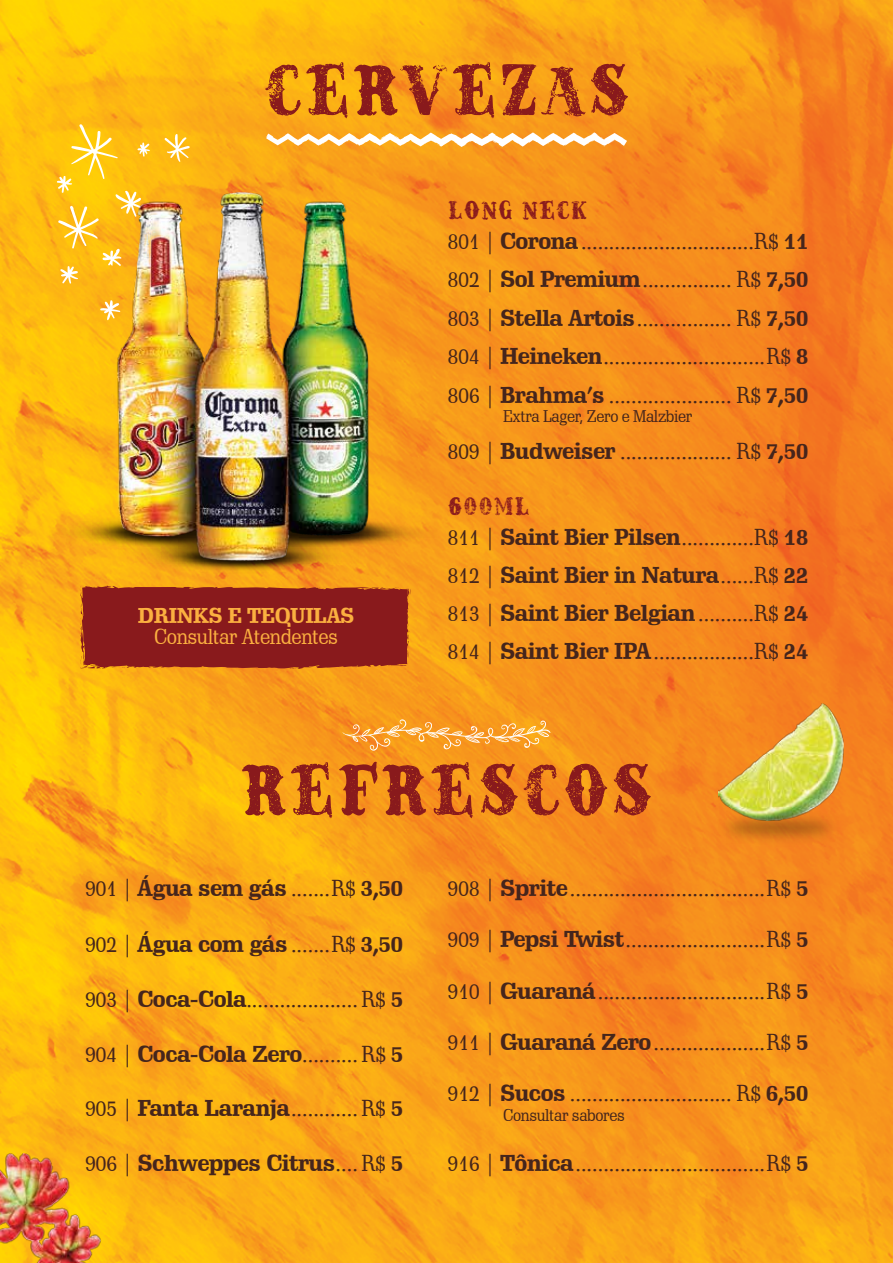
<style>
.page{position:relative;width:893px;height:1263px;background:#fff}
.page>*{position:absolute;margin:0;border:0;box-sizing:border-box;transform-origin:0 0}
.t1{font:67.5px "Western Grit";letter-spacing:-.015em;color:#891a1c}
.t2{font:24px "Western Grit";color:#891a1c}
.t3{font:22.5px/37.8px "Schadow BT";letter-spacing:-.025em;color:#45251c;text-align:justify}
.t4{font:700 22.5px "Schadow BT";letter-spacing:-.025em;color:#45251c}
.t5{font:21px "Schadow BT";letter-spacing:-.025em;color:#fbb040}
.t6{font:700 21px "Schadow BT";letter-spacing:-.025em;color:#fbb040}
.t7{font:16.5px "Schadow BT";letter-spacing:-.025em;color:#45251c}
.s1{font-weight:700}
.s2{font-weight:400}
</style>
<div class="page">
<img style="left:0;top:0;width:893px;height:1263px">
<svg style="left:164px;top:133px;width:26px;height:29px"></svg>
<svg style="left:57px;top:124px;width:93px;height:68px;background:#fec723"></svg>
<img style="left:40px;top:192px;width:399px;height:381px">
<img style="left:719px;top:704px;width:124px;height:63px">
<img style="left:675px;top:767px;width:209px;height:120px">
<img style="left:0;top:1154px;width:104px;height:109px">
<svg style="left:80px;top:586px;width:331px;height:83px;background:#90221b"></svg>
<svg style="left:266px;top:132px;width:361px;height:15px"></svg>
<svg style="left:342px;top:719px;width:209px;height:32px;background:#f8a53b"></svg>
<h1 class="t1" style="left:262px;top:60px;width:371px">CERVEZAS</h1>
<p class="t2" style="left:448px;top:199px;width:142px">LONG NECK</p>
<p class="t3" style="left:448px;top:222px;width:362px">801 | <span class="s1">Corona</span>...............................R$ <span class="s1">11</span></p>
<p class="t3" style="left:448px;top:260px;width:362px;line-height:38.4px">802 | <span class="s1">Sol Premium</span>................ R$ <span class="s1">7,50<br></span>803 | <span class="s1">Stella Artois</span>................. R$ <span class="s1">7,50</span></p>
<p class="t3" style="left:448px;top:337px;width:362px">804 | <span class="s1">Heineken</span>.............................R$ <span class="s1">8</span></p>
<p class="t3" style="left:448px;top:375px;width:362px">806 | <span class="s1">Brahma’s</span> ...................... R$ <span class="s1">7,50</span></p>
<p class="t7" style="left:503px;top:406px;width:191px">Extra Lager, Zero e Malzbier</p>
<p class="t3" style="left:448px;top:432px;width:362px">809 | <span class="s1">Budweiser</span> .................... R$ <span class="s1">7,50</span></p>
<p class="t6" style="left:138px;top:603px;width:218px">DRINKS E TEQUILAS</p>
<p class="t5" style="left:154px;top:624px;width:185px">Consultar Atendentes</p>
<p class="t2" style="left:448px;top:495px;width:84px">600ML</p>
<p class="t3" style="left:448px;top:518px;width:362px">811 | <span class="s1">Saint Bier Pilsen</span>.............R$ <span class="s1">18<br></span>812 | <span class="s1">Saint Bier in Natura</span>......R$ <span class="s1">22<br></span>813 | <span class="s1">Saint Bier Belgian</span>..........R$ <span class="s1">24<br></span>814 | <span class="s1">Saint Bier IPA</span>..................R$ <span class="s1">24</span></p>
<h1 class="t1" style="left:239px;top:760px;width:417px">REFRESCOS</h1>
<p class="t4" style="left:85px;top:874px;width:320px"><span class="s2">901 |</span> Água sem gás <span class="s2">.......R$</span> 3,50</p>
<p class="t4" style="left:85px;top:931px;width:320px"><span class="s2">902 |</span> Água com gás <span class="s2">.......R$</span> 3,50</p>
<p class="t3" style="left:85px;top:980px;width:320px">903 | <span class="s1">Coca-Cola</span>.................... R$ <span class="s1">5</span></p>
<p class="t3" style="left:85px;top:1034px;width:320px">904 | <span class="s1">Coca-Cola Zero</span>.......... R$ <span class="s1">5</span></p>
<p class="t3" style="left:85px;top:1089px;width:320px">905 | <span class="s1">Fanta Laranja</span>............ R$ <span class="s1">5</span></p>
<p class="t4" style="left:85px;top:1149px;width:320px"><span class="s2">906 |</span> Schweppes Citrus<span class="s2">.... R$</span> 5</p>
<p class="t3" style="left:448px;top:869px;width:362px">908 | <span class="s1">Sprite</span>...................................R$ <span class="s1">5</span></p>
<p class="t3" style="left:448px;top:920px;width:362px">909 | <span class="s1">Pepsi Twist</span>.........................R$ <span class="s1">5</span></p>
<p class="t3" style="left:448px;top:971px;width:362px">910 | <span class="s1">Guaraná</span>..............................R$ <span class="s1">5</span></p>
<p class="t3" style="left:448px;top:1023px;width:362px">911 | <span class="s1">Guaraná Zero</span>....................R$ <span class="s1">5</span></p>
<p class="t3" style="left:448px;top:1074px;width:362px">912 | <span class="s1">Sucos</span> ............................. R$ <span class="s1">6,50</span></p>
<p class="t7" style="left:503px;top:1105px;width:123px">Consultar sabores</p>
<p class="t3" style="left:448px;top:1143px;width:362px">916 | <span class="s1">Tônica</span>..................................R$ <span class="s1">5</span></p>
</div>
